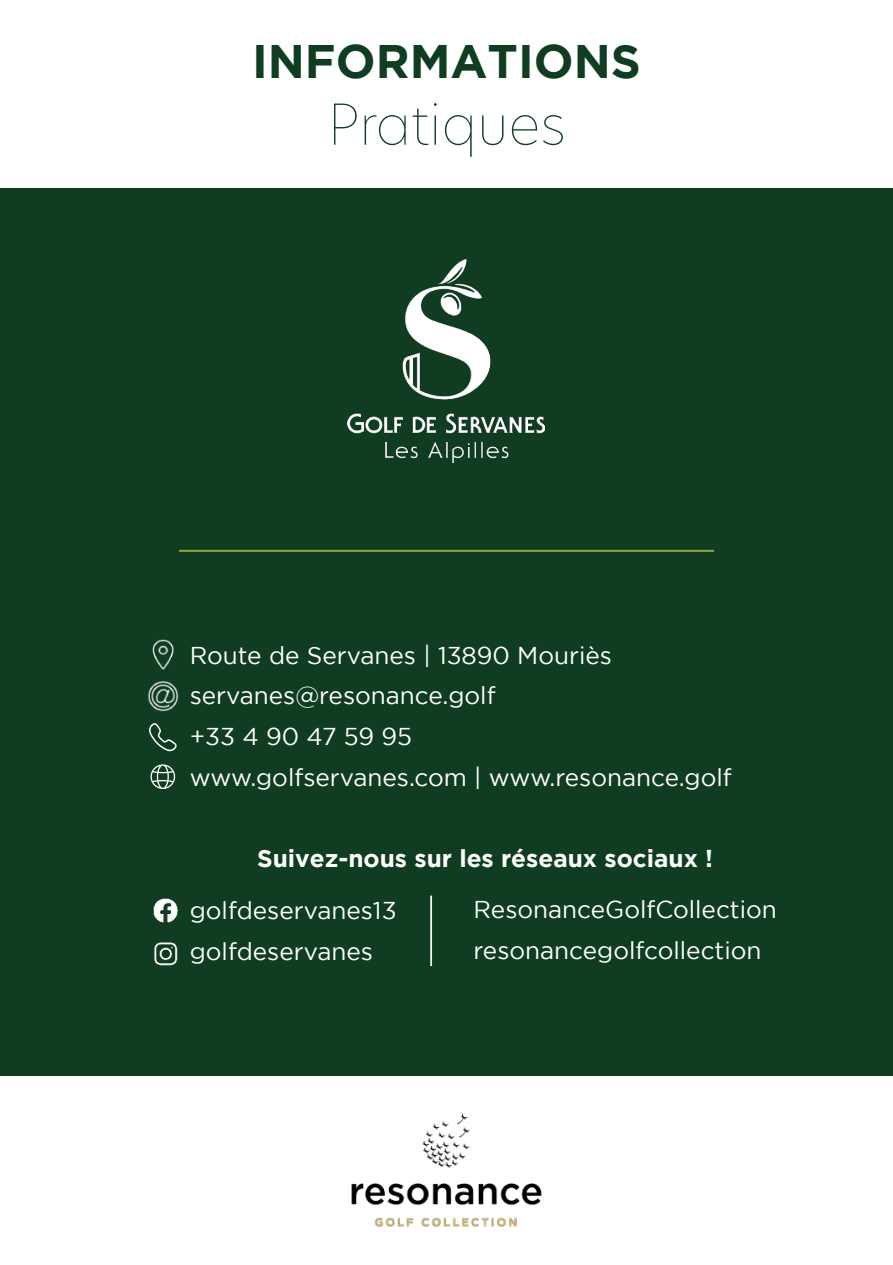
<style>
.page{position:relative;width:893px;height:1265px;background:#fff}
.page>*{position:absolute;margin:0;border:0;box-sizing:border-box;transform-origin:0 0}
.t1{font:100 55.48px "New Hero";color:#103d21}
.t2{font:700 46.9px "Gotham";color:#103d21}
.t3{font:24.32px/40.8px "Gotham";color:#fff}
.t4{font:700 24.32px "Gotham";color:#fff}
</style>
<div class="page">
<div style="left:0;top:189px;width:893px;height:887px;background:#103d21"></div>
<img style="left:348px;top:259px;width:196px;height:203px">
<hr style="left:179px;top:550px;width:535px;height:2px;background:#89a741">
<img style="left:351px;top:1113px;width:191px;height:114px">
<img style="left:152px;top:639px;width:22px;height:31px">
<img style="left:148px;top:681px;width:30px;height:30px">
<svg style="left:149px;top:723px;width:28px;height:28px"></svg>
<svg style="left:151px;top:764px;width:24px;height:25px"></svg>
<img style="left:153px;top:898px;width:26px;height:25px">
<img style="left:154px;top:942px;width:24px;height:24px">
<hr style="left:430px;top:896px;width:2px;height:70px;background:#fff">
<h2 class="t2" style="left:252px;top:34px;width:390px">INFORMATIONS</h2>
<h1 class="t1" style="left:327px;top:86px;width:240px">Pratiques</h1>
<p class="t3" style="left:190px;top:634px;width:544px">Route de Servanes | 13890 Mouriès servanes@resonance.golf<br>+33 4 90 47 59 95<br>www.golfservanes.com | www.resonance.golf</p>
<p class="t4" style="left:257px;top:844px;width:457px">Suivez-nous sur les réseaux sociaux !</p>
<p class="t3" style="left:190px;top:890px;width:208px">golfdeservanes13 golfdeservanes</p>
<p class="t3" style="left:474px;top:889px;width:305px">ResonanceGolfCollection resonancegolfcollection</p>
</div>
